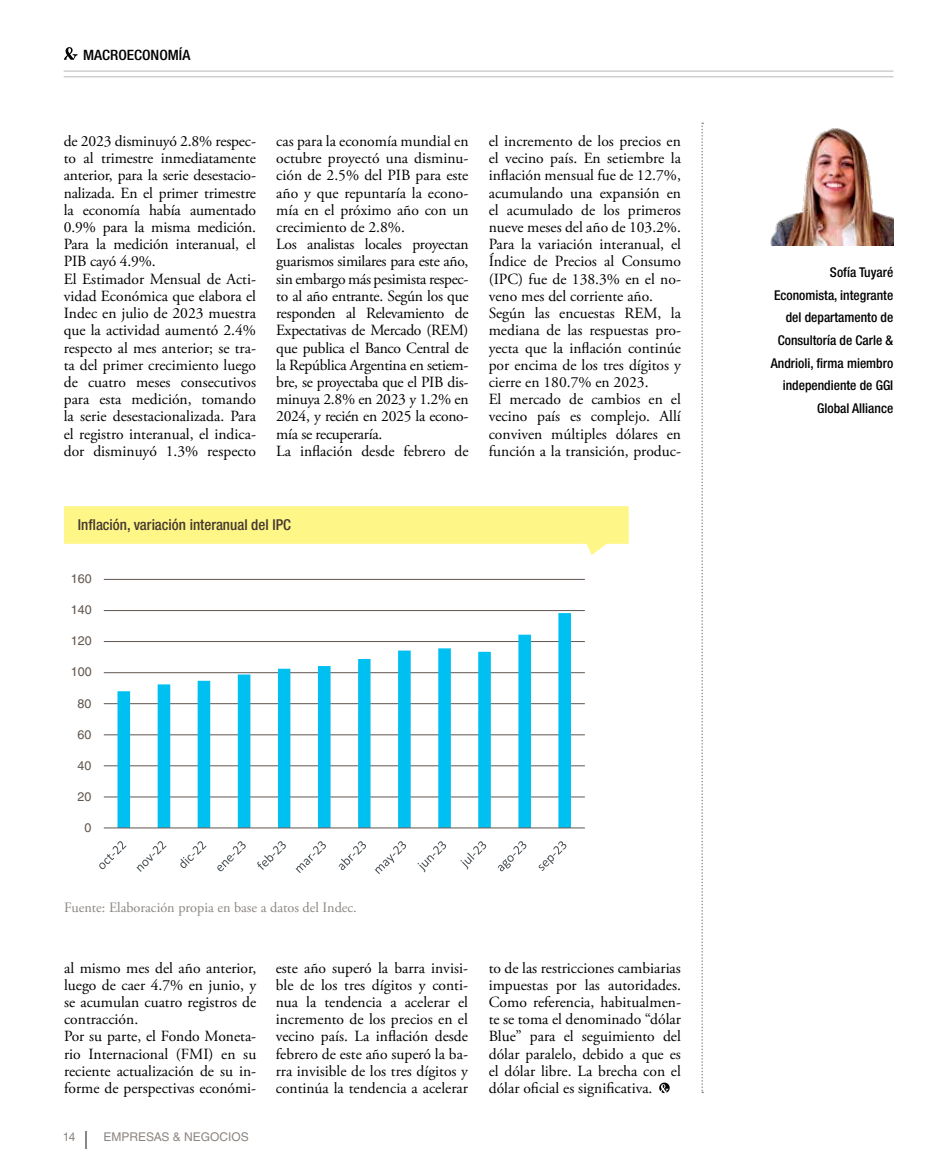
<style>
.page{position:relative;width:936px;height:1170px;background:#fff}
.page>*{position:absolute;margin:0;border:0;box-sizing:border-box;transform-origin:0 0}
.t1{font:15.6px/17.2px "Adobe Garamond Pro";color:#000}
.t2{font:15.6px/17.2px "Adobe Garamond Pro";letter-spacing:-.02em;color:#000}
.t3{font:500 condensed 15px "Helvetica Neue LT Std";color:#443830}
.t4{font:14.25px "Adobe Garamond Pro";color:#8c8682}
.t5{font:500 condensed 14.25px "Helvetica Neue";color:#000;scale:1.07 1}
.t6{font:500 condensed 13.5px/22.5px "Helvetica Neue";color:#000;text-align:right}
.t7{font:12.6px "Helvetica LT Std";color:#61564f}
.t8{font:12px "Helvetica LT Std";color:#8c8682}
</style>
<div class="page">
<svg style="left:86px;top:1131px;width:1px;height:17px"></svg>
<img style="left:770px;top:128px;width:123px;height:118px">
<svg style="left:701px;top:122px;width:2px;height:970px"></svg>
<svg style="left:659px;top:1082px;width:10px;height:10px"></svg>
<hr style="left:64px;top:71px;width:829px;height:1px;background:#bbb8b6">
<hr style="left:64px;top:77px;width:829px;height:1px;background:#bbb8b6">
<svg style="left:64px;top:47px;width:14px;height:13px"></svg>
<svg style="left:64px;top:506px;width:564px;height:49px"></svg>
<hr style="left:104px;top:796px;width:481px;height:1px;background:#61564f">
<hr style="left:104px;top:765px;width:481px;height:1px;background:#61564f">
<hr style="left:104px;top:734px;width:481px;height:1px;background:#61564f">
<hr style="left:104px;top:703px;width:481px;height:1px;background:#61564f">
<hr style="left:104px;top:672px;width:481px;height:1px;background:#61564f">
<hr style="left:104px;top:641px;width:481px;height:1px;background:#61564f">
<hr style="left:104px;top:610px;width:481px;height:1px;background:#61564f">
<hr style="left:104px;top:579px;width:481px;height:1px;background:#61564f">
<svg style="left:117px;top:613px;width:454px;height:214px"></svg>
<hr style="left:104px;top:827px;width:481px;height:1px;background:#61564f">
<svg style="left:99px;top:841px;width:27px;height:28px"></svg>
<svg style="left:136px;top:841px;width:30px;height:30px"></svg>
<svg style="left:180px;top:841px;width:26px;height:27px"></svg>
<svg style="left:217px;top:841px;width:29px;height:30px"></svg>
<svg style="left:257px;top:841px;width:29px;height:28px"></svg>
<svg style="left:295px;top:841px;width:31px;height:32px"></svg>
<svg style="left:339px;top:841px;width:27px;height:29px"></svg>
<svg style="left:375px;top:841px;width:31px;height:33px"></svg>
<svg style="left:417px;top:841px;width:29px;height:31px"></svg>
<svg style="left:460px;top:841px;width:26px;height:28px"></svg>
<svg style="left:498px;top:841px;width:28px;height:30px"></svg>
<svg style="left:538px;top:841px;width:28px;height:29px"></svg>
<p class="t5" style="left:83px;top:46px;width:101px">MACROECONOMÍA</p>
<p class="t1" style="left:64px;top:133px;width:194px">de 2023 disminuyó 2.8% respec&shy;to al trimestre inmediatamente anterior, para la serie desestacio&shy;nalizada. En el primer trimestre la economía había aumentado<br>0.9% para la misma medición.<br>Para la medición interanual, el<br>PIB cayó 4.9%.<br>El Estimador Mensual de Acti&shy;vidad Económica que elabora el<br>Indec en julio de 2023 muestra que la actividad aumentó 2.4% respecto al mes anterior; se tra&shy;ta del primer crecimiento luego de cuatro meses consecutivos para esta medición, tomando la serie desestacionalizada. Para el registro interanual, el indica&shy;dor disminuyó 1.3% respecto</p>
<p class="t1" style="left:488px;top:133px;width:194px">el incremento de los precios en el vecino país. En setiembre la inflación mensual fue de 12.7%, acumulando una expansión en el acumulado de los primeros nueve meses del año de 103.2%.<br>Para la variación interanual, el<br>Índice de Precios al Consumo (IPC) fue de 138.3% en el no&shy;veno mes del corriente año.<br>Según las encuestas REM, la mediana de las respuestas pro&shy;yecta que la inflación continúe por encima de los tres dígitos y cierre en 180.7% en 2023.<br>El mercado de cambios en el vecino país es complejo. Allí conviven múltiples dólares en función a la transición, produc-</p>
<p class="t2" style="left:276px;top:133px;width:194px">cas para la economía mundial en octubre proyectó una disminu&shy;ción de 2.5% del PIB para este año y que repuntaría la econo&shy;mía en el próximo año con un crecimiento de 2.8%.<br>Los analistas locales proyectan guarismos similares para este año, sin embargo más pesimista respec&shy;to al año entrante. Según los que responden al Relevamiento de<br>Expectativas de Mercado (REM) que publica el Banco Central de la República Argentina en setiem&shy;bre, se proyectaba que el PIB dis&shy;minuya 2.8% en 2023 y 1.2% en<br>2024, y recién en 2025 la econo&shy;mía se recuperaría.<br>La inflación desde febrero de</p>
<p class="t3" style="left:78px;top:516px;width:214px">Inflación, variación interanual del IPC</p>
<p class="t7" style="left:71px;top:571px;width:22px">160</p>
<p class="t7" style="left:71px;top:602px;width:22px">140</p>
<p class="t7" style="left:71px;top:633px;width:22px">120</p>
<p class="t7" style="left:71px;top:664px;width:22px">100</p>
<p class="t7" style="left:78px;top:695px;width:15px">80</p>
<p class="t7" style="left:78px;top:726px;width:15px">60</p>
<p class="t7" style="left:78px;top:757px;width:15px">40</p>
<p class="t7" style="left:78px;top:789px;width:15px">20</p>
<p class="t7" style="left:84px;top:820px;width:8px">0</p>
<p class="t4" style="left:64px;top:898px;width:294px">Fuente: Elaboración propia en base a datos del Indec.</p>
<p class="t1" style="left:64px;top:959px;width:194px">al mismo mes del año anterior, luego de caer 4.7% en junio, y se acumulan cuatro registros de contracción.<br>Por su parte, el Fondo Moneta&shy;rio Internacional (FMI) en su reciente actualización de su in&shy;forme de perspectivas económi-</p>
<p class="t1" style="left:276px;top:959px;width:194px;text-align:justify">este año superó la barra invisi&shy;ble de los tres dígitos y conti&shy;nua la tendencia a acelerar el incremento de los precios en el vecino país. La inflación desde febrero de este año superó la ba&shy;rra invisible de los tres dígitos y continúa la tendencia a acelerar</p>
<p class="t1" style="left:488px;top:959px;width:194px;text-align:justify">to de las restricciones cambiarias impuestas por las autoridades.<br>Como referencia, habitualmen&shy;te se toma el denominado “dólar Blue” para el seguimiento del dólar paralelo, debido a que es el dólar libre. La brecha con el dólar oficial es significativa.</p>
<p class="t8" style="left:63px;top:1129px;width:14px">14</p>
<p class="t8" style="left:103px;top:1129px;width:147px">EMPRESAS &amp; NEGOCIOS</p>
<p class="t6" style="left:770px;top:261px;width:124px">Sofía Tuyaré<br>Economista, integrante del departamento de<br>Consultoría de Carle &amp;<br>Andrioli, firma miembro independiente de GGI<br>Global Alliance</p>
</div>
